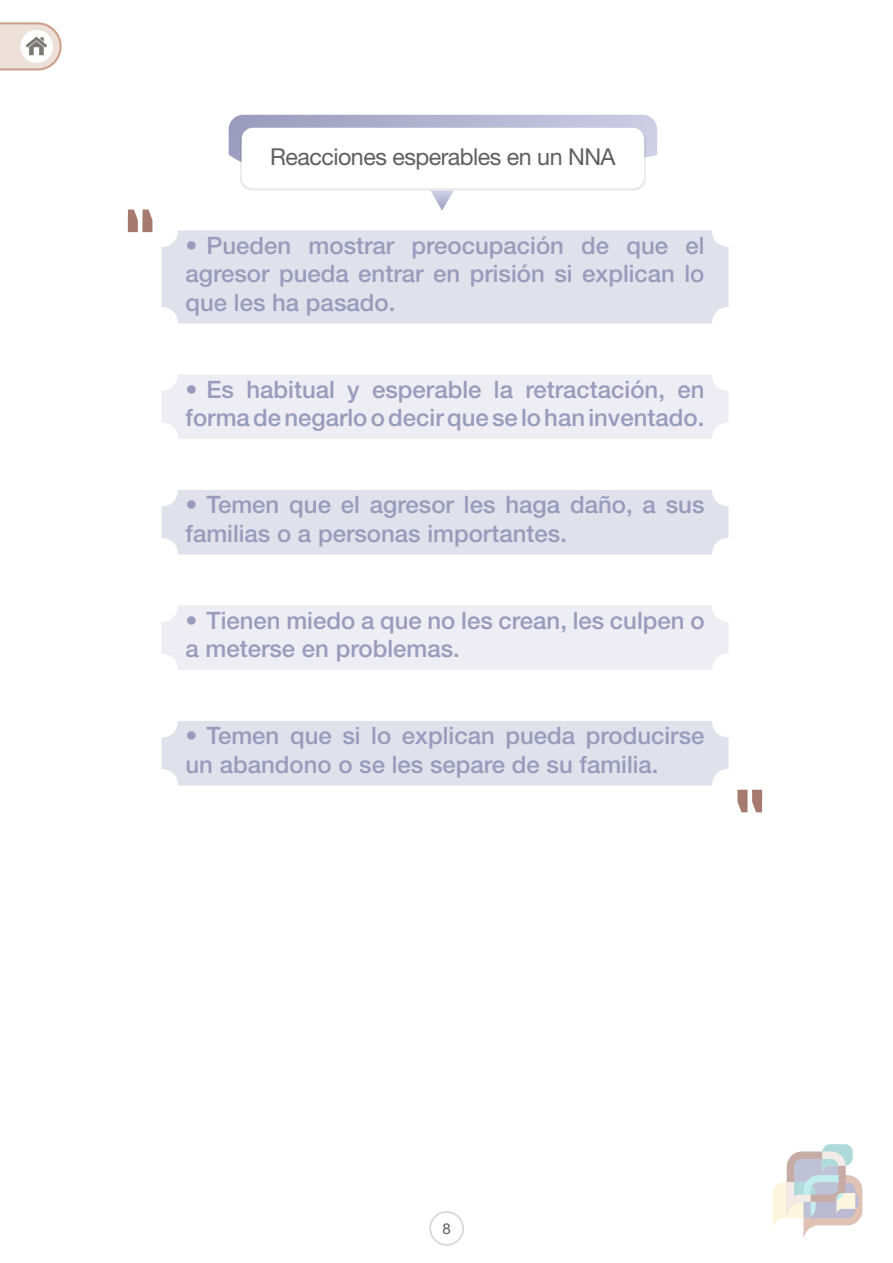
<style>
.page{position:relative;width:893px;height:1263px;background:#fff}
.page>*{position:absolute;margin:0;border:0;box-sizing:border-box;transform-origin:0 0}
.t1{font:500 24px/28.5px "Helvetica Neue LT Std";color:#999bbd}
.t2{font:23.25px "Helvetica Neue LT Std";letter-spacing:-.02em;color:#605e5e}
.t3{font:15px "Helvetica Neue LT Std";color:#605e5e}
</style>
<div class="page">
<svg style="left:429px;top:1211px;width:35px;height:35px"></svg>
<svg style="left:773px;top:1144px;width:89px;height:95px"></svg>
<svg style="left:0;top:22px;width:62px;height:49px"></svg>
<div style="left:161px;top:230px;width:567px;height:93px;background:#e0e1eb;border-radius:16px"></div>
<div style="left:161px;top:374px;width:567px;height:65px;background:#ededf3;border-radius:16px"></div>
<svg style="left:128px;top:209px;width:24px;height:23px"></svg>
<svg style="left:229px;top:115px;width:428px;height:96px"></svg>
<div style="left:161px;top:490px;width:567px;height:64px;background:#e0e1eb;border-radius:16px"></div>
<div style="left:161px;top:605px;width:567px;height:65px;background:#ededf3;border-radius:16px"></div>
<div style="left:161px;top:721px;width:567px;height:64px;background:#e0e1eb;border-radius:16px"></div>
<svg style="left:737px;top:790px;width:25px;height:22px"></svg>
<h4 class="t2" style="left:270px;top:143px;width:347px">Reacciones esperables en un NNA</h4>
<p class="t1" style="left:185px;top:230px;width:521px;text-align:justify">• Pueden mostrar preocupación de que el agresor pueda entrar en prisión si explican lo que les ha pasado.</p>
<p class="t1" style="left:185px;top:374px;width:521px">• Es habitual y esperable la retractación, en forma de negarlo o decir que se lo han inventado.</p>
<p class="t1" style="left:185px;top:490px;width:521px">• Temen que el agresor les haga daño, a sus familias o a personas importantes.</p>
<p class="t1" style="left:185px;top:605px;width:521px">• Tienen miedo a que no les crean, les culpen o a meterse en problemas.</p>
<p class="t1" style="left:185px;top:721px;width:521px">• Temen que si lo explican pueda producirse un abandono o se les separe de su familia.</p>
<p class="t3" style="left:442px;top:1219px;width:10px">8</p>
</div>
